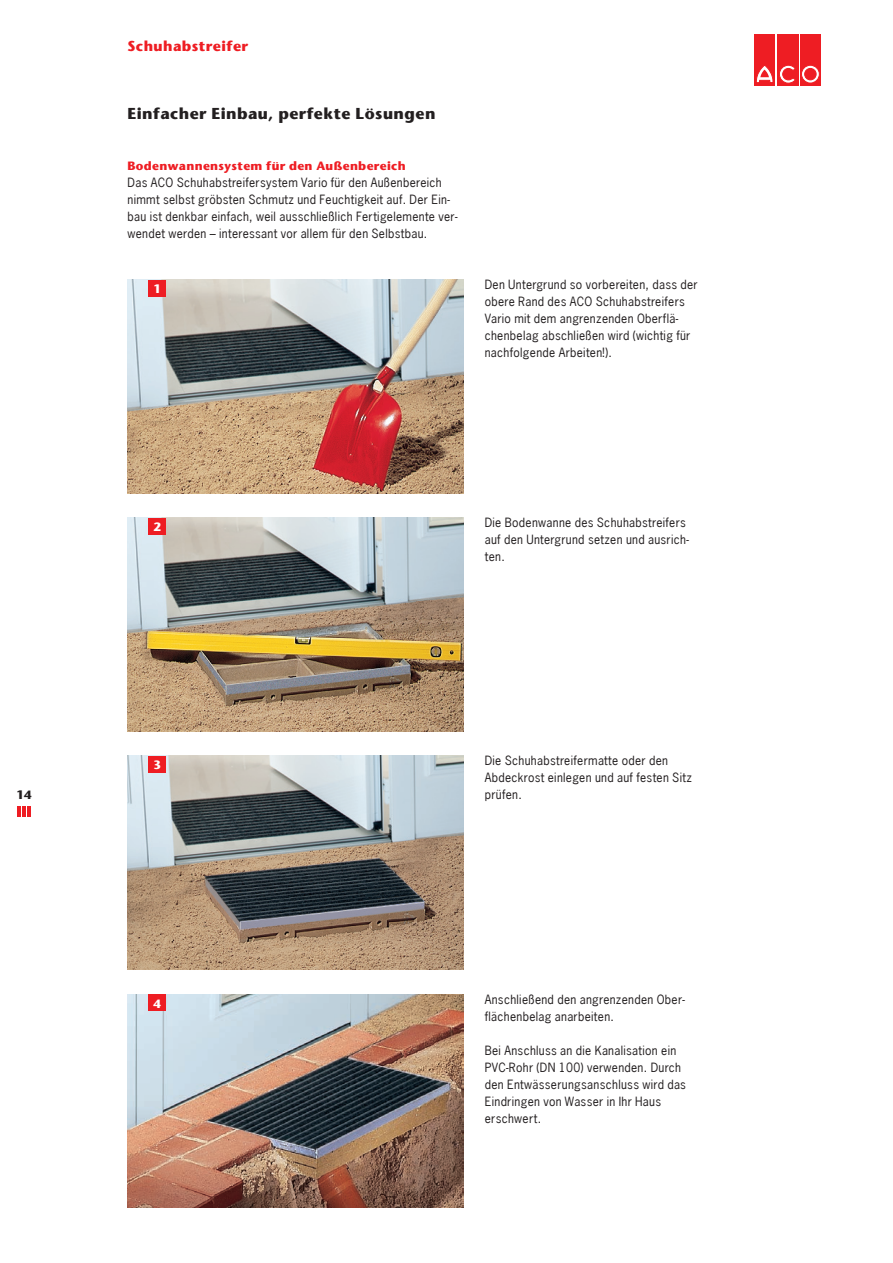
<style>
.page{position:relative;width:893px;height:1263px;background:#fff}
.page>*{position:absolute;margin:0;border:0;box-sizing:border-box;transform-origin:0 0}
.t1{font:700 15.75px "Stone Sans";letter-spacing:.03em;color:#231f20}
.t2{font:700 14.25px "Stone Sans";letter-spacing:.03em;color:#ee1d23}
.t3{font:12px/17px "News Gothic";letter-spacing:.025em;color:#231f20}
.t4{font:700 12px "Stone Sans";letter-spacing:.03em;color:#ee1d23}
.t5{font:700 12px "Stone Sans";color:#fff}
.t6{font:700 12px "Stone Sans";color:#231f20}
</style>
<div class="page">
<hr style="left:17px;top:806px;width:4px;height:10px;background:#ee1d23">
<hr style="left:22px;top:806px;width:4px;height:10px;background:#ee1d23">
<hr style="left:27px;top:806px;width:4px;height:10px;background:#ee1d23">
<div style="left:754px;top:34px;width:21px;height:51px;background:#ee1d23"></div>
<svg style="left:756px;top:66px;width:17px;height:17px"></svg>
<div style="left:777px;top:34px;width:21px;height:51px;background:#ee1d23"></div>
<svg style="left:779px;top:65px;width:16px;height:18px"></svg>
<div style="left:800px;top:34px;width:21px;height:51px;background:#ee1d23"></div>
<svg style="left:801px;top:65px;width:18px;height:18px"></svg>
<div style="left:801px;top:65px;width:18px;height:18px;border:1px solid #ee1d23;border-radius:50%"></div>
<div style="left:805px;top:68px;width:11px;height:12px;background:#ee1d23;border-radius:50%"></div>
<div style="left:805px;top:68px;width:11px;height:12px;border:1px solid #ee1d23;border-radius:50%"></div>
<img style="left:128px;top:280px;width:335px;height:213px">
<img style="left:128px;top:518px;width:335px;height:213px">
<img style="left:128px;top:756px;width:335px;height:213px">
<img style="left:128px;top:994px;width:335px;height:214px">
<div style="left:149px;top:280px;width:17px;height:17px;background:#ee1d23"></div>
<div style="left:149px;top:518px;width:17px;height:17px;background:#ee1d23"></div>
<div style="left:149px;top:757px;width:17px;height:16px;background:#ee1d23"></div>
<div style="left:149px;top:995px;width:17px;height:16px;background:#ee1d23"></div>
<p class="t6" style="left:16px;top:788px;width:17px">14</p>
<p class="t2" style="left:128px;top:38px;width:122px">Schuhabstreifer</p>
<h1 class="t1" style="left:128px;top:104px;width:309px">Einfacher Einbau, perfekte Lösungen</h1>
<p class="t4" style="left:128px;top:159px;width:280px">Bodenwannensystem für den Außenbereich</p>
<p class="t3" style="left:128px;top:174px;width:331px">Das ACO Schuhabstreifersystem Vario für den Außenbereich nimmt selbst gröbsten Schmutz und Feuchtigkeit auf. Der Ein&shy;bau ist denkbar einfach, weil ausschließlich Fertigelemente ver&shy;wendet werden – interessant vor allem für den Selbstbau.</p>
<p class="t5" style="left:154px;top:281px;width:9px">1</p>
<p class="t3" style="left:485px;top:276px;width:215px">Den Untergrund so vorbereiten, dass der obere Rand des ACO Schuhabstreifers Vario mit dem angrenzenden Oberflä&shy;chenbelag abschließen wird (wichtig für nachfolgende Arbeiten!).</p>
<p class="t5" style="left:154px;top:519px;width:9px">2</p>
<p class="t3" style="left:485px;top:514px;width:206px">Die Bodenwanne des Schuhabstreifers auf den Untergrund setzen und ausrich&shy;ten.</p>
<p class="t5" style="left:154px;top:758px;width:9px">3</p>
<p class="t5" style="left:153px;top:996px;width:9px">4</p>
<p class="t3" style="left:485px;top:752px;width:209px">Die Schuhabstreifermatte oder den<br>Abdeckrost einlegen und auf festen Sitz prüfen.</p>
<p class="t3" style="left:485px;top:990px;width:202px">Anschließend den angrenzenden Ober&shy;flächenbelag anarbeiten.</p>
<p class="t3" style="left:485px;top:1041px;width:203px">Bei Anschluss an die Kanalisation ein<br>PVC-Rohr (DN 100) verwenden. Durch den Entwässerungsanschluss wird das<br>Eindringen von Wasser in Ihr Haus erschwert.</p>
</div>
